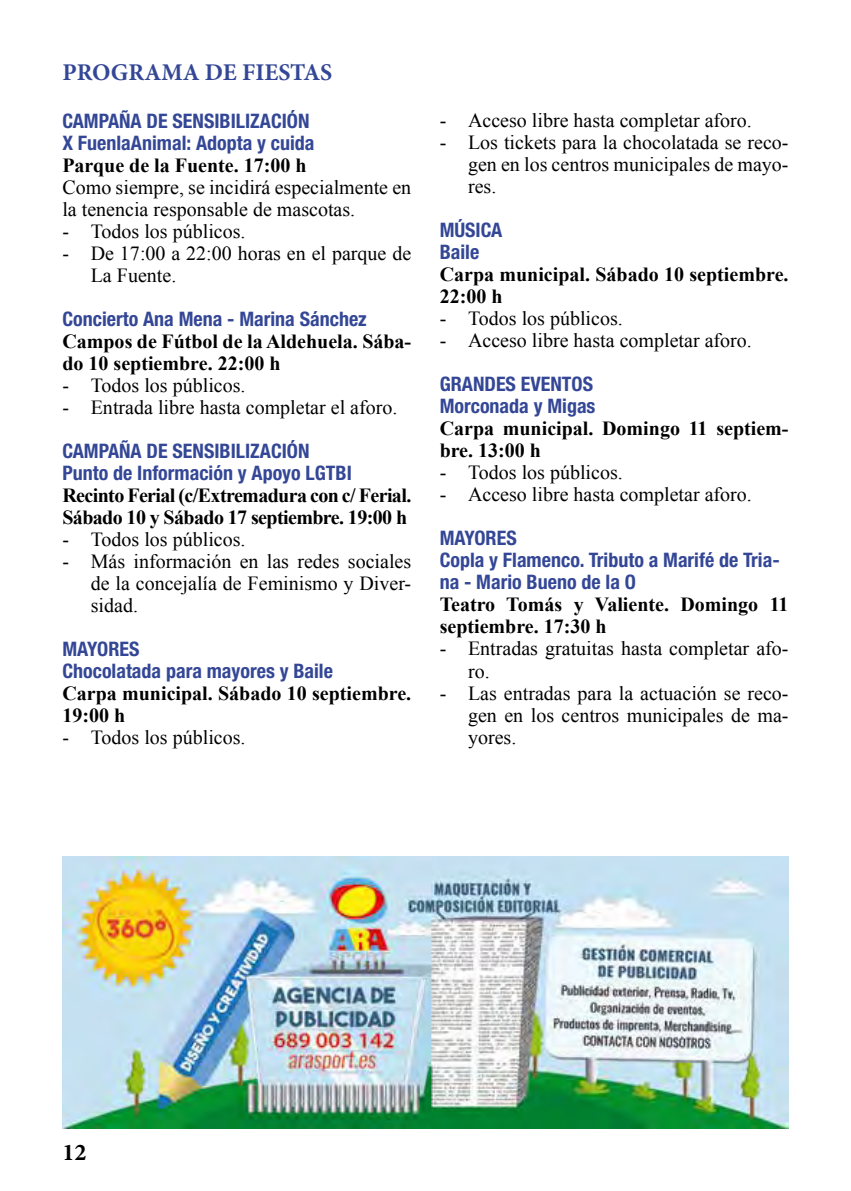
<style>
.page{position:relative;width:851px;height:1191px;background:#fff}
.page>*{position:absolute;margin:0;border:0;box-sizing:border-box;transform-origin:0 0}
.t1{font:700 24px "Minion Pro";color:#344796}
.t2{font:700 24px "Minion Pro";color:#000}
.t3{font:20px/22px "Times New Roman";color:#000}
.t4{font:700 condensed 20px/22px "Helvetica Neue LT Std";color:#344796}
.t5{font:700 20px/22px "Times New Roman";color:#000}
.t6{font:700 20px/22px "Times New Roman";letter-spacing:-.03em;color:#000}
</style>
<div class="page">
<img style="left:62px;top:856px;width:726px;height:272px">
<p class="t1" style="left:62px;top:55px;width:271px">PROGRAMA DE FIESTAS</p>
<p class="t4" style="left:62px;top:109px;width:253px">CAMPAÑA DE SENSIBILIZACIÓN<br>X FuenlaAnimal: Adopta y cuida</p>
<p class="t5" style="left:62px;top:153px;width:246px">Parque de la Fuente. 17:00 h</p>
<p class="t3" style="left:62px;top:176px;width:350px">Como siempre, se incidirá especialmente en la tenencia responsable de mascotas.</p>
<p class="t3" style="left:62px;top:220px;width:185px">- Todos los públicos.</p>
<p class="t3" style="left:91px;top:242px;width:322px;text-indent:-28px">- De 17:00 a 22:00 horas en el parque de<br>La Fuente.</p>
<p class="t4" style="left:62px;top:307px;width:306px">Concierto Ana Mena - Marina Sánchez</p>
<p class="t5" style="left:62px;top:329px;width:350px">Campos de Fútbol de la Aldehuela. Sába&shy;do 10 septiembre. 22:00 h</p>
<p class="t3" style="left:62px;top:374px;width:185px">- Todos los públicos.</p>
<p class="t3" style="left:62px;top:396px;width:336px">- Entrada libre hasta completar el aforo.</p>
<p class="t4" style="left:62px;top:439px;width:291px">CAMPAÑA DE SENSIBILIZACIÓN<br>Punto de Información y Apoyo LGTBI</p>
<p class="t6" style="left:62px;top:483px;width:350px">Recinto Ferial (c/Extremadura con c/ Ferial.<br>Sábado 10 y Sábado 17 septiembre. 19:00 h</p>
<p class="t3" style="left:62px;top:528px;width:185px">- Todos los públicos.</p>
<p class="t3" style="left:91px;top:550px;width:322px;text-align:justify;text-indent:-28px">- Más información en las redes sociales de la concejalía de Feminismo y Diver&shy;sidad.</p>
<p class="t4" style="left:62px;top:637px;width:272px">MAYORES<br>Chocolatada para mayores y Baile</p>
<p class="t5" style="left:62px;top:681px;width:350px">Carpa municipal. Sábado 10 septiembre.<br>19:00 h</p>
<p class="t3" style="left:62px;top:726px;width:185px">- Todos los públicos.</p>
<p class="t3" style="left:439px;top:109px;width:314px">- Acceso libre hasta completar aforo.</p>
<p class="t3" style="left:468px;top:131px;width:322px;text-align:justify;text-indent:-28px">- Los tickets para la chocolatada se reco&shy;gen en los centros municipales de mayo&shy;res.</p>
<p class="t4" style="left:439px;top:219px;width:64px">MÚSICA<br>Baile</p>
<p class="t5" style="left:439px;top:263px;width:350px">Carpa municipal. Sábado 10 septiembre.<br>22:00 h</p>
<p class="t3" style="left:439px;top:307px;width:185px">- Todos los públicos.</p>
<p class="t3" style="left:439px;top:329px;width:314px">- Acceso libre hasta completar aforo.</p>
<p class="t4" style="left:439px;top:373px;width:157px">GRANDES EVENTOS<br>Morconada y Migas</p>
<p class="t5" style="left:439px;top:417px;width:350px">Carpa municipal. Domingo 11 septiem&shy;bre. 13:00 h</p>
<p class="t3" style="left:439px;top:461px;width:185px">- Todos los públicos.</p>
<p class="t3" style="left:439px;top:483px;width:314px">- Acceso libre hasta completar aforo.</p>
<p class="t4" style="left:439px;top:527px;width:341px">MAYORES<br>Copla y Flamenco. Tributo a Marifé de Tria&shy;na - Mario Bueno de la O</p>
<p class="t5" style="left:439px;top:593px;width:350px">Teatro Tomás y Valiente. Domingo 11 septiembre. 17:30 h</p>
<p class="t3" style="left:468px;top:637px;width:322px;text-indent:-28px">- Entradas gratuitas hasta completar afo&shy;ro.</p>
<p class="t3" style="left:468px;top:681px;width:322px;text-align:justify;text-indent:-28px">- Las entradas para la actuación se reco&shy;gen en los centros municipales de ma&shy;yores.</p>
<p class="t2" style="left:62px;top:1135px;width:25px">12</p>
</div>
